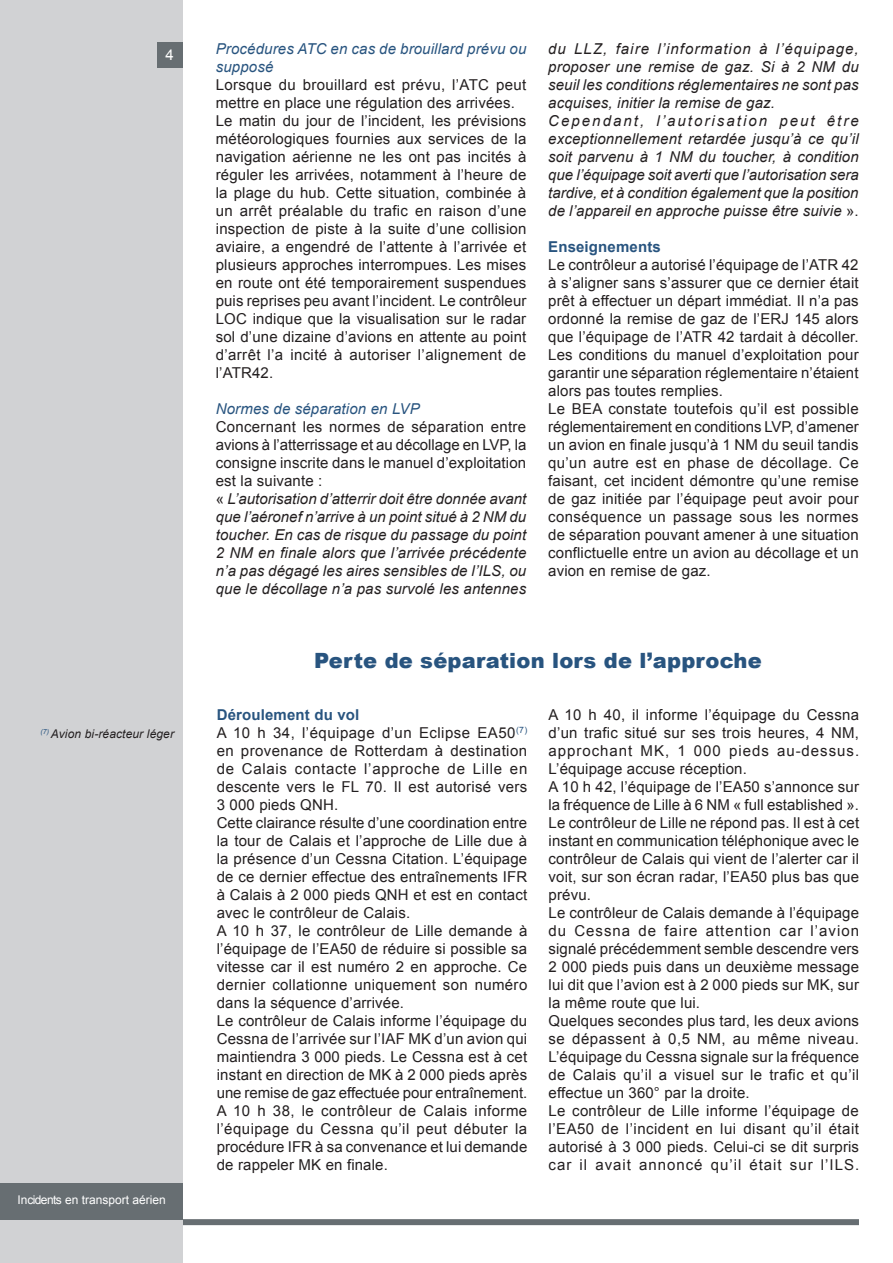
<style>
.page{position:relative;width:893px;height:1263px;background:#fff}
.page>*{position:absolute;margin:0;border:0;box-sizing:border-box;transform-origin:0 0}
.t1{font:900 21px "Arial";letter-spacing:.01em;color:#28547f}
.t2{font:15px/18px "Arial";letter-spacing:.01em;color:#231f20}
.t3{font:italic 15px/18px "Arial";letter-spacing:.01em;color:#231f20}
.t4{font:italic 15px/18px "Arial";letter-spacing:.01em;color:#28547f}
.t5{font:700 15px "Arial";letter-spacing:.01em;color:#28547f}
.t6{font:15px "Arial";color:#fff}
.t7{font:12px "Arial";color:#fff}
.t8{font:italic 12px "Arial";letter-spacing:.01em;color:#231f20}
.s1{font-style:normal}
.s2{font-weight:700;color:#28547f}
</style>
<div class="page">
<div style="left:0;top:1219px;width:859px;height:6px;background:#676e72"></div>
<div style="left:0;top:0;width:183px;height:1263px;background:#d1d2d4"></div>
<div style="left:0;top:1183px;width:183px;height:36px;background:#676e72"></div>
<div style="left:157px;top:43px;width:26px;height:25px;background:#676e72"></div>
<p class="t6" style="left:166px;top:45px;width:10px">4</p>
<p class="t4" style="left:216px;top:40px;width:312px">Procédures ATC en cas de brouillard prévu ou supposé</p>
<p class="t2" style="left:216px;top:76px;width:312px">Lorsque du brouillard est prévu, l’ATC peut mettre en place une régulation des arrivées.<br>Le matin du jour de l’incident, les prévisions météorologiques fournies aux services de la navigation aérienne ne les ont pas incités à réguler les arrivées, notamment à l’heure de la plage du hub. Cette situation, combinée à un arrêt préalable du trafic en raison d’une inspection de piste à la suite d’une collision aviaire, a engendré de l’attente à l’arrivée et plusieurs approches interrompues. Les mises en route ont été temporairement suspendues puis reprises peu avant l’incident. Le contrôleur LOC indique que la visualisation sur le radar sol d’une dizaine d’avions en attente au point d’arrêt l’a incité à autoriser l’alignement de l’ATR42.</p>
<p class="t4" style="left:216px;top:400px;width:206px">Normes de séparation en LVP</p>
<p class="t3" style="left:216px;top:418px;width:312px"><span class="s1">Concernant les normes de séparation entre avions à l’atterrissage et au décollage en LVP, la consigne inscrite dans le manuel d’exploitation est la suivante :<br>«</span> L’autorisation d’atterrir doit être donnée avant que l’aéronef n’arrive à un point situé à 2 NM du toucher. En cas de risque du passage du point 2 NM en finale alors que l’arrivée précédente n’a pas dégagé les aires sensibles de l’ILS, ou que le décollage n’a pas survolé les antennes</p>
<p class="t3" style="left:548px;top:40px;width:312px">du LLZ, faire l’information à l’équipage, proposer une remise de gaz. Si à 2 NM du seuil les conditions réglementaires ne sont pas acquises, initier la remise de gaz.<br>Cependant, l’autorisation peut être exceptionnellement retardée jusqu’à ce qu’il soit parvenu à 1 NM du toucher, à condition que l’équipage soit averti que l’autorisation sera tardive, et à condition également que la position de l’appareil en approche puisse être suivie <span class="s1">».</span></p>
<p class="t5" style="left:548px;top:237px;width:114px">Enseignements</p>
<p class="t2" style="left:548px;top:256px;width:312px">Le contrôleur a autorisé l’équipage de l’ATR 42 à s’aligner sans s’assurer que ce dernier était prêt à effectuer un départ immédiat. Il n’a pas ordonné la remise de gaz de l’ERJ 145 alors que l’équipage de l’ATR 42 tardait à décoller.<br>Les conditions du manuel d’exploitation pour garantir une séparation réglementaire n’étaient alors pas toutes remplies.<br>Le BEA constate toutefois qu’il est possible réglementairement en conditions LVP, d’amener un avion en finale jusqu’à 1 NM du seuil tandis qu’un autre est en phase de décollage. Ce faisant, cet incident démontre qu’une remise de gaz initiée par l’équipage peut avoir pour conséquence un passage sous les normes de séparation pouvant amener à une situation conflictuelle entre un avion au décollage et un avion en remise de gaz.</p>
<p class="t8" style="left:40px;top:726px;width:135px"><sup>(7)</sup> Avion bi-réacteur léger</p>
<p class="t7" style="left:17px;top:1192px;width:150px">i ncidents en transport aérien</p>
<h1 class="t1" style="left:314px;top:645px;width:449px">Perte de séparation lors de l’approche</h1>
<p class="t2" style="left:217px;top:706px;width:312px"><span class="s2">Déroulement du vol<br></span>A 10 h 34, l’équipage d’un Eclipse EA50<sup>(7) </sup>en provenance de Rotterdam à destination de Calais contacte l’approche de Lille en descente vers le FL 70. Il est autorisé vers 3 000 pieds QNH.<br>Cette clairance résulte d’une coordination entre la tour de Calais et l’approche de Lille due à la présence d’un Cessna Citation. L’équipage de ce dernier effectue des entraînements IFR à Calais à 2 000 pieds QNH et est en contact avec le contrôleur de Calais.<br>A 10 h 37, le contrôleur de Lille demande à l’équipage de l’EA50 de réduire si possible sa vitesse car il est numéro 2 en approche. Ce dernier collationne uniquement son numéro dans la séquence d’arrivée.<br>Le contrôleur de Calais informe l’équipage du Cessna de l’arrivée sur l’IAF MK d’un avion qui maintiendra 3 000 pieds. Le Cessna est à cet instant en direction de MK à 2 000 pieds après une remise de gaz effectuée pour entraînement.<br>A 10 h 38, le contrôleur de Calais informe l’équipage du Cessna qu’il peut débuter la procédure IFR à sa convenance et lui demande de rappeler MK en finale.</p>
<p class="t2" style="left:549px;top:706px;width:312px">A 10 h 40, il informe l’équipage du Cessna d’un trafic situé sur ses trois heures, 4 NM, approchant MK, 1 000 pieds au-dessus.<br>L’équipage accuse réception.<br>A 10 h 42, l’équipage de l’EA50 s’annonce sur la fréquence de Lille à 6 NM « full established ».<br>Le contrôleur de Lille ne répond pas. Il est à cet instant en communication téléphonique avec le contrôleur de Calais qui vient de l’alerter car il voit, sur son écran radar, l’EA50 plus bas que prévu.<br>Le contrôleur de Calais demande à l’équipage du Cessna de faire attention car l’avion signalé précédemment semble descendre vers 2 000 pieds puis dans un deuxième message lui dit que l’avion est à 2 000 pieds sur MK, sur la même route que lui.<br>Quelques secondes plus tard, les deux avions se dépassent à 0,5 NM, au même niveau.<br>L’équipage du Cessna signale sur la fréquence de Calais qu’il a visuel sur le trafic et qu’il effectue un 360° par la droite.<br>Le contrôleur de Lille informe l’équipage de l’EA50 de l’incident en lui disant qu’il était autorisé à 3 000 pieds. Celui-ci se dit surpris car il avait annoncé qu’il était sur l’ILS.</p>
</div>
